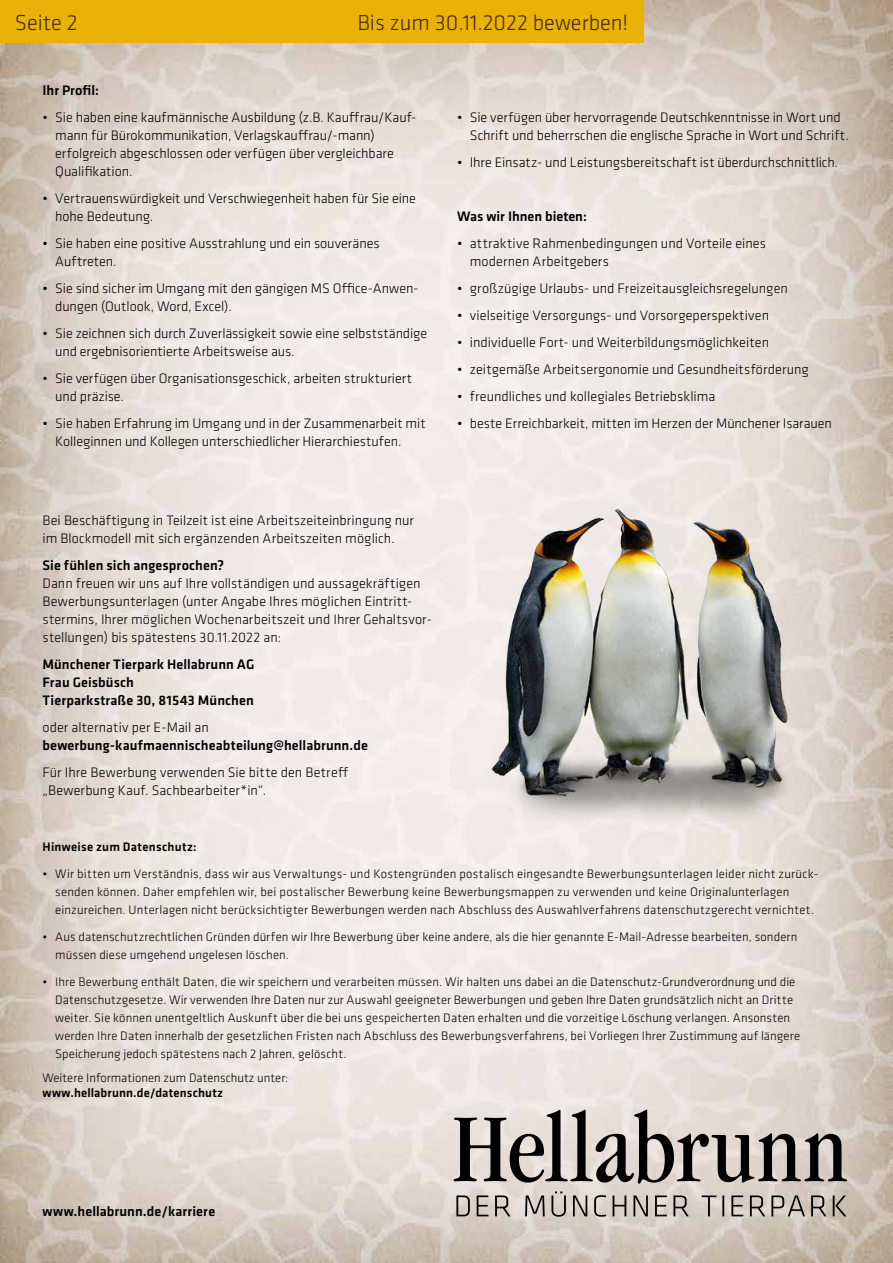
<style>
.page{position:relative;width:893px;height:1263px;background:#fff}
.page>*{position:absolute;margin:0;border:0;box-sizing:border-box;transform-origin:0 0}
.t1{font:300 22.5px "Klavika Basic";color:#482800}
.t2{font:300 14.25px/18px "Klavika Basic";color:#000}
.t3{font:500 14.25px/18px "Klavika Basic";letter-spacing:.01em;color:#000}
.t4{font:300 12.75px/18px "Klavika Basic";letter-spacing:.01em;color:#000}
.t5{font:500 12.75px "Klavika Basic";letter-spacing:.015em;color:#000}
</style>
<div class="page">
<img style="left:0;top:0;width:893px;height:1263px">
<img style="left:488px;top:454px;width:332px;height:367px">
<svg style="left:454px;top:1109px;width:393px;height:108px;background:#a9a39d"></svg>
<div style="left:0;top:0;width:643px;height:43px;background:#eab107"></div>
<h1 class="t1" style="left:15px;top:9px;width:64px">Seite 2</h1>
<h1 class="t1" style="left:357px;top:9px;width:272px">Bis zum 30.11.2022 bewerben!</h1>
<p class="t3" style="left:43px;top:81px;width:58px">Ihr Profil:</p>
<p class="t2" style="left:55px;top:108px;width:363px;text-indent:-13px">• Sie haben eine kaufmännische Ausbildung (z.B. Kauffrau/Kauf&shy;mann für Bürokommunikation, Verlagskauffrau/-mann) erfolgreich abgeschlossen oder verfügen über vergleichbare Qualifikation.</p>
<p class="t2" style="left:55px;top:189px;width:362px;text-indent:-13px">• Vertrauenswürdigkeit und Verschwiegenheit haben für Sie eine hohe Bedeutung.</p>
<p class="t2" style="left:55px;top:234px;width:326px;text-indent:-13px">• Sie haben eine positive Ausstrahlung und ein souveränes<br>Auftreten.</p>
<p class="t2" style="left:55px;top:279px;width:365px;text-indent:-13px">• Sie sind sicher im Umgang mit den gängigen MS Office-Anwen&shy;dungen (Outlook, Word, Excel).</p>
<p class="t2" style="left:55px;top:324px;width:373px;text-indent:-13px">• Sie zeichnen sich durch Zuverlässigkeit sowie eine selbstständige und ergebnisorientierte Arbeitsweise aus.</p>
<p class="t2" style="left:55px;top:369px;width:358px;text-indent:-13px">• Sie verfügen über Organisationsgeschick, arbeiten strukturiert und präzise.</p>
<p class="t2" style="left:55px;top:414px;width:372px;text-indent:-13px">• Sie haben Erfahrung im Umgang und in der Zusammenarbeit mit<br>Kolleginnen und Kollegen unterschiedlicher Hierarchiestufen.</p>
<p class="t2" style="left:43px;top:511px;width:373px">Bei Beschäftigung in Teilzeit ist eine Arbeitszeiteinbringung nur im Blockmodell mit sich ergänzenden Arbeitszeiten möglich.</p>
<p class="t3" style="left:43px;top:555px;width:183px">Sie fühlen sich angesprochen?</p>
<p class="t2" style="left:43px;top:574px;width:391px">Dann freuen wir uns auf Ihre vollständigen und aussagekräftigen Bewerbungsunterlagen (unter Angabe Ihres möglichen Eintritt&shy;stermins, Ihrer möglichen Wochenarbeitszeit und Ihrer Gehaltsvor&shy;stellungen) bis spätestens 30.11.2022 an:</p>
<p class="t3" style="left:43px;top:654px;width:214px">Münchener Tierpark Hellabrunn AG<br>Frau Geisbüsch<br>Tierparkstraße 30, 81543 München</p>
<p class="t2" style="left:43px;top:718px;width:168px">oder alternativ per E-Mail an</p>
<p class="t3" style="left:43px;top:735px;width:327px">bewerbung-kaufmaennischeabteilung@hellabrunn.de</p>
<p class="t2" style="left:43px;top:763px;width:307px">Für Ihre Bewerbung verwenden Sie bitte den Betreff „Bewerbung Kauf. Sachbearbeiter*in“.</p>
<p class="t2" style="left:470px;top:108px;width:380px;text-indent:-13px">• Sie verfügen über hervorragende Deutschkenntnisse in Wort und<br>Schrift und beherrschen die englische Sprache in Wort und Schrift.</p>
<p class="t2" style="left:457px;top:153px;width:383px">• Ihre Einsatz- und Leistungsbereitschaft ist überdurchschnittlich.</p>
<p class="t3" style="left:457px;top:207px;width:131px">Was wir Ihnen bieten:</p>
<p class="t2" style="left:470px;top:234px;width:298px;text-indent:-13px">• attraktive Rahmenbedingungen und Vorteile eines modernen Arbeitgebers</p>
<p class="t2" style="left:457px;top:279px;width:332px">• großzügige Urlaubs- und Freizeitausgleichsregelungen</p>
<p class="t2" style="left:457px;top:306px;width:313px">• vielseitige Versorgungs- und Vorsorgeperspektiven</p>
<p class="t2" style="left:457px;top:333px;width:313px">• individuelle Fort- und Weiterbildungsmöglichkeiten</p>
<p class="t2" style="left:457px;top:360px;width:353px">• zeitgemäße Arbeitsergonomie und Gesundheitsförderung</p>
<p class="t2" style="left:457px;top:387px;width:260px">• freundliches und kollegiales Betriebsklima</p>
<p class="t2" style="left:457px;top:414px;width:376px">• beste Erreichbarkeit, mitten im Herzen der Münchener Isarauen</p>
<p class="t5" style="left:43px;top:838px;width:156px">Hinweise zum Datenschutz:</p>
<p class="t4" style="left:55px;top:865px;width:765px;text-indent:-13px">• Wir bitten um Verständnis, dass wir aus Verwaltungs- und Kostengründen postalisch eingesandte Bewerbungsunterlagen leider nicht zurück&shy;senden können. Daher empfehlen wir, bei postalischer Bewerbung keine Bewerbungsmappen zu verwenden und keine Originalunterlagen einzureichen. Unterlagen nicht berücksichtigter Bewerbungen werden nach Abschluss des Auswahlverfahrens datenschutzgerecht vernichtet.</p>
<p class="t4" style="left:55px;top:928px;width:744px;text-indent:-13px">• Aus datenschutzrechtlichen Gründen dürfen wir Ihre Bewerbung über keine andere, als die hier genannte E-Mail-Adresse bearbeiten, sondern müssen diese umgehend ungelesen löschen.</p>
<p class="t4" style="left:55px;top:973px;width:746px;text-indent:-13px">• Ihre Bewerbung enthält Daten, die wir speichern und verarbeiten müssen. Wir halten uns dabei an die Datenschutz-Grundverordnung und die Datenschutzgesetze. Wir verwenden Ihre Daten nur zur Auswahl geeigneter Bewerbungen und geben Ihre Daten grundsätzlich nicht an Dritte weiter. Sie können unentgeltlich Auskunft über die bei uns gespeicherten Daten erhalten und die vorzeitige Löschung verlangen. Ansonsten werden Ihre Daten innerhalb der gesetzlichen Fristen nach Abschluss des Bewerbungsverfahrens, bei Vorliegen Ihrer Zustimmung auf längere Speicherung jedoch spätestens nach 2 Jahren, gelöscht.</p>
<p class="t4" style="left:43px;top:1069px;width:247px">Weitere Informationen zum Datenschutz unter:</p>
<p class="t5" style="left:43px;top:1084px;width:182px">www.hellabrunn.de/datenschutz</p>
<p class="t3" style="left:43px;top:1202px;width:174px">www.hellabrunn.de/karriere</p>
</div>
